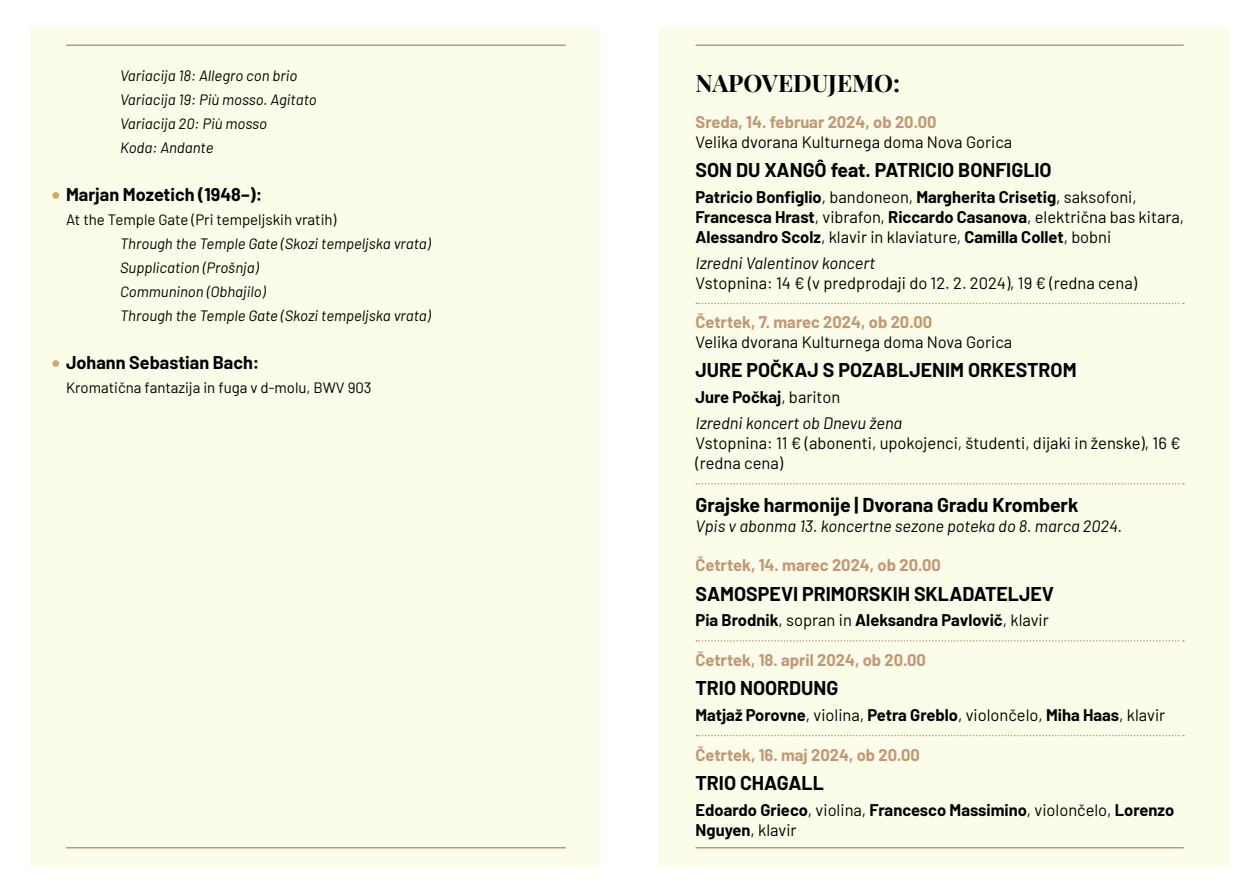
<style>
.page{position:relative;width:1259px;height:893px;background:#fff}
.page>*{position:absolute;margin:0;border:0;box-sizing:border-box;transform-origin:0 0}
.t1{font:700 24px "Playfair Display";color:#000}
.t2{font:700 19.5px "Barlow";color:#000}
.t3{font:700 18px "Barlow";color:#000}
.t4{font:700 16.5px/19.8px "Barlow";color:#000}
.t5{font:16.5px/19.8px "Barlow";color:#000}
.t6{font:700 16.5px "Barlow";color:#c39772}
.t7{font:italic 16.5px/25.8px "Barlow";color:#000}
.t8{font:italic 15px/24px "Barlow";color:#000}
.t9{font:15px "Barlow";color:#000}
.s1{font-weight:400}
.s2{font-weight:700;font-style:normal}
.s3{font-style:normal}
</style>
<div class="page">
<div style="left:659px;top:27px;width:570px;height:839px;background:#fcfcea"></div>
<hr style="left:695px;top:45px;width:488px;height:1px;background:#c39772">
<hr style="left:695px;top:847px;width:488px;height:1px;background:#c39772">
<svg style="left:696px;top:303px;width:488px;height:1px"></svg>
<svg style="left:696px;top:483px;width:488px;height:2px"></svg>
<svg style="left:696px;top:735px;width:488px;height:1px"></svg>
<svg style="left:696px;top:640px;width:488px;height:2px"></svg>
<div style="left:30px;top:27px;width:570px;height:839px;background:#fcfcea"></div>
<hr style="left:66px;top:45px;width:500px;height:1px;background:#c39772">
<hr style="left:66px;top:847px;width:500px;height:1px;background:#c39772">
<div style="left:52px;top:192px;width:7px;height:7px;background:#d2ab67;border-radius:50%"></div>
<div style="left:52px;top:360px;width:7px;height:7px;background:#d2ab67;border-radius:50%"></div>
<p class="t8" style="left:120px;top:63px;width:198px">Variacija 18: Allegro con brio<br>Variacija 19: Più mosso. Agitato<br>Variacija 20: Più mosso<br>Koda: Andante</p>
<p class="t3" style="left:66px;top:181px;width:198px">Marjan Mozetich (1948–):</p>
<p class="t9" style="left:66px;top:209px;width:272px">At the Temple Gate (Pri tempeljskih vratih)</p>
<p class="t8" style="left:120px;top:231px;width:312px">Through the Temple Gate (Skozi tempeljska vrata)<br>Supplication (Prošnja)<br>Communinon (Obhajilo)<br>Through the Temple Gate (Skozi tempeljska vrata)</p>
<p class="t3" style="left:66px;top:349px;width:195px">Johann Sebastian Bach:</p>
<p class="t9" style="left:66px;top:377px;width:307px">Kromatična fantazija in fuga v d-molu, BWV 903</p>
<h1 class="t1" style="left:695px;top:64px;width:206px">NAPOVEDUJEMO:</h1>
<p class="t6" style="left:695px;top:110px;width:242px">Sreda, 14. februar 2024, ob 20.00</p>
<p class="t5" style="left:695px;top:131px;width:318px">Velika dvorana Kulturnega doma Nova Gorica</p>
<p class="t2" style="left:695px;top:156px;width:358px">SON DU XANGÔ feat. PATRICIO BONFIGLIO</p>
<p class="t4" style="left:695px;top:186px;width:490px">Patricio Bonfiglio<span class="s1">, bandoneon,</span> Margherita Crisetig<span class="s1">, saksofoni,<br></span>Francesca Hrast<span class="s1">, vibrafon,</span> Riccardo Casanova<span class="s1">, električna bas kitara,<br></span>Alessandro Scolz<span class="s1">, klavir in klaviature,</span> Camilla Collet<span class="s1">, bobni</span></p>
<p class="t7" style="left:695px;top:249px;width:181px">Izredni Valentinov koncert</p>
<p class="t5" style="left:695px;top:271px;width:443px">Vstopnina: 14 € (v predprodaji do 12. 2. 2024), 19 € (redna cena)</p>
<p class="t6" style="left:695px;top:310px;width:238px">Četrtek, 7. marec 2024, ob 20.00</p>
<p class="t5" style="left:695px;top:331px;width:318px">Velika dvorana Kulturnega doma Nova Gorica</p>
<p class="t2" style="left:695px;top:356px;width:382px">JURE POČKAJ S POZABLJENIM ORKESTROM</p>
<p class="t7" style="left:695px;top:383px;width:208px"><span class="s2">Jure Počkaj</span><span class="s3">, bariton<br></span>Izredni koncert ob Dnevu žena</p>
<p class="t5" style="left:695px;top:432px;width:486px">Vstopnina: 11 € (abonenti, upokojenci, študenti, dijaki in ženske), 16 € (redna cena)</p>
<p class="t2" style="left:695px;top:490px;width:384px">Grajske harmonije | Dvorana Gradu Kromberk</p>
<p class="t7" style="left:695px;top:511px;width:428px">Vpis v abonma 13. koncertne sezone poteka do 8. marca 2024.</p>
<p class="t6" style="left:695px;top:553px;width:247px">Četrtek, 14. marec 2024, ob 20.00</p>
<p class="t2" style="left:695px;top:579px;width:360px">SAMOSPEVI PRIMORSKIH SKLADATELJEV</p>
<p class="t4" style="left:695px;top:609px;width:355px">Pia Brodnik<span class="s1">, sopran in</span> Aleksandra Pavlovič<span class="s1">, klavir</span></p>
<p class="t6" style="left:695px;top:648px;width:232px">Četrtek, 18. april 2024, ob 20.00</p>
<p class="t2" style="left:695px;top:674px;width:144px">TRIO NOORDUNG</p>
<p class="t4" style="left:695px;top:704px;width:471px">Matjaž Porovne<span class="s1">, violina,</span> Petra Greblo<span class="s1">, violončelo,</span> Miha Haas<span class="s1">, klavir</span></p>
<p class="t6" style="left:695px;top:743px;width:226px">Četrtek, 16. maj 2024, ob 20.00</p>
<p class="t2" style="left:695px;top:769px;width:130px">TRIO CHAGALL</p>
<p class="t4" style="left:695px;top:799px;width:480px">Edoardo Grieco<span class="s1">, violina,</span> Francesco Massimino<span class="s1">, violončelo,</span> Lorenzo<br>Nguyen<span class="s1">, klavir</span></p>
</div>
